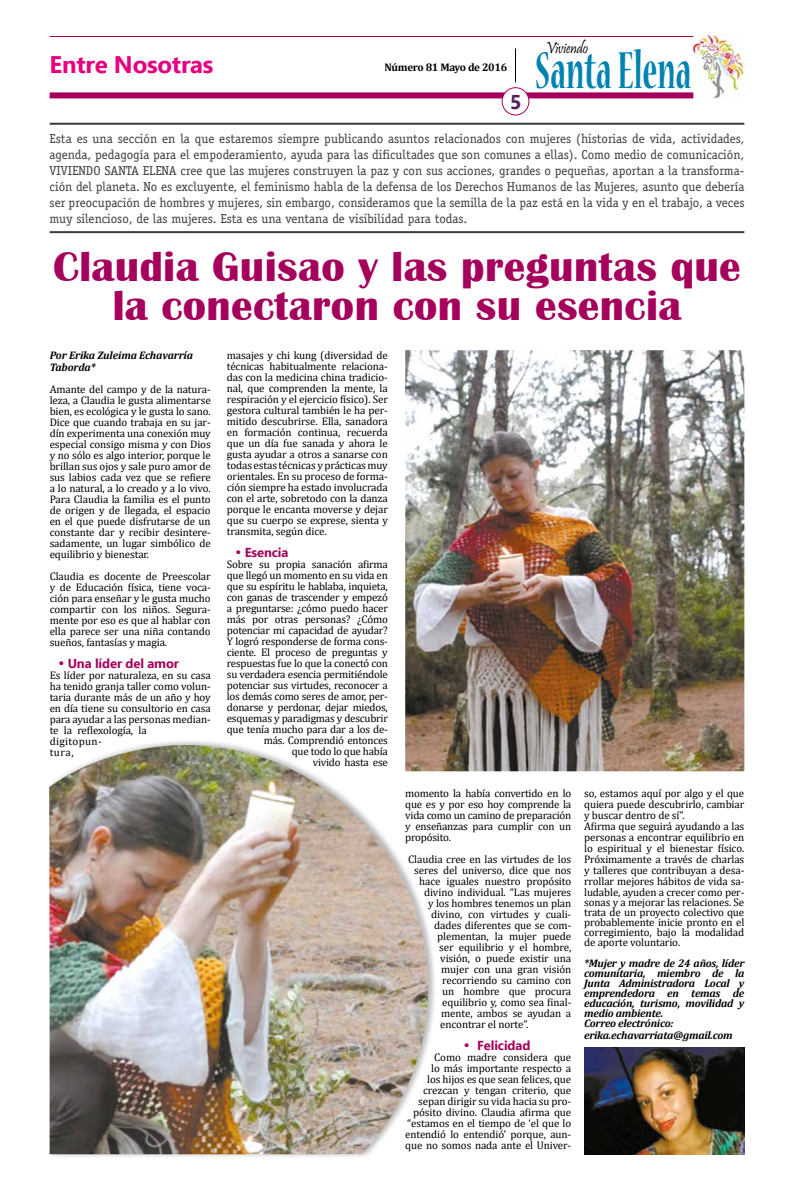
<style>
.page{position:relative;width:794px;height:1191px;background:#fff}
.page>*{position:absolute;margin:0;border:0;box-sizing:border-box;transform-origin:0 0}
.t1{font:700 condensed 57.9px "Nueva Std";color:#0083b0;scale:.67 1}
.t2{font:700 43px/39px "Britannic";letter-spacing:.01em;color:#a5005b;text-align:center}
.t3{font:700 24px "Ebrima";letter-spacing:-.01em;color:#e6007d}
.t4{font:700 20px "Ebrima";color:#50245c}
.t5{font:16.7px "Pristina";color:#000;scale:.9 1}
.t6{font:13px/16px "Officina Serif Std";color:#3c3c3b;text-align:justify}
.t7{font:700 13px "Ebrima";letter-spacing:-.01em;color:#a5005b}
.t8{font:11px/11px "Cambria";letter-spacing:-.01em;color:#000;text-align:justify}
.t9{font:italic 700 11px/10px "Cambria";letter-spacing:-.02em;color:#000}
.t10{font:700 11px "Cambria";letter-spacing:-.025em;color:#000}
</style>
<div class="page">
<img style="left:691px;top:34px;width:53px;height:65px">
<div style="left:50px;top:92px;width:643px;height:6px;background:#a5005b"></div>
<hr style="left:515px;top:48px;width:1px;height:34px;background:#000">
<hr style="left:50px;top:36px;width:643px;height:1px;background:#a5005b">
<div style="left:502px;top:88px;width:27px;height:27px;background:#fff;border-radius:50%"></div>
<div style="left:501px;top:87px;width:28px;height:28px;border:1px solid #a5005b;border-radius:50%"></div>
<hr style="left:50px;top:123px;width:694px;height:2px;background:#3c3c3b">
<hr style="left:50px;top:231px;width:694px;height:2px;background:#3c3c3b">
<img style="left:405px;top:350px;width:339px;height:421px">
<img style="left:584px;top:1047px;width:160px;height:108px">
<div style="left:47px;top:738px;width:390px;height:421px;background:#000;opacity:.28"></div>
<img style="left:49px;top:745px;width:379px;height:409px">
<h3 class="t3" style="left:50px;top:47px;width:165px">Entre Nosotras</h3>
<p class="t10" style="left:384px;top:59px;width:124px">Número 81 Mayo de 2016</p>
<h3 class="t4" style="left:510px;top:87px;width:13px">5</h3>
<h3 class="t5" style="left:545px;top:39px;width:49px">Viviendo</h3>
<h1 class="t1" style="left:535px;top:44px;width:235px">Santa Elena</h1>
<p class="t6" style="left:50px;top:130px;width:696px">Esta es una sección en la que estaremos siempre publicando asuntos relacionados con mujeres (historias de vida, actividades, agenda, pedagogía para el empoderamiento, ayuda para las dificultades que son comunes a ellas). Como medio de comunicación, VIVIENDO SANTA ELENA cree que las mujeres construyen la paz y con sus acciones, grandes o pequeñas, aportan a la transforma&shy;ción del planeta. No es excluyente, el feminismo habla de la defensa de los Derechos Humanos de las Mujeres, asunto que debería ser preocupación de hombres y mujeres, sin embargo, consideramos que la semilla de la paz está en la vida y en el trabajo, a veces muy silencioso, de las mujeres. Esta es una ventana de visibilidad para todas.</p>
<h2 class="t2" style="left:53px;top:247px;width:689px">Claudia Guisao y las preguntas que la conectaron con su esencia</h2>
<p class="t8" style="left:227px;top:349px;width:163px">masajes y chi kung (diversidad de técnicas habitualmente relaciona&shy;das con la medicina china tradicio&shy;nal, que comprenden la mente, la respiración y el ejercicio físico). Ser gestora cultural también le ha per&shy;mitido descubrirse. Ella, sanadora en formación continua, recuerda que un día fue sanada y ahora le gusta ayudar a otros a sanarse con todas estas técnicas y prácticas muy orientales. En su proceso de forma&shy;ción siempre ha estado involucrada con el arte, sobretodo con la danza porque le encanta moverse y dejar que su cuerpo se exprese, sienta y transmita, según dice.</p>
<p class="t7" style="left:236px;top:542px;width:54px">ꔷ Esencia</p>
<p class="t8" style="left:227px;top:558px;width:163px;text-align:right">Sobre su propia sanación afirma que llegó un momento en su vida en que su espíritu le hablaba, inquieta, con ganas de trascender y empezó a preguntarse: ¿cómo puedo hacer más por otras personas? ¿Cómo potenciar mi capacidad de ayudar?<br>Y logró responderse de forma cons&shy;ciente. El proceso de preguntas y respuestas fue lo que la conectó con su verdadera esencia permitiéndole potenciar sus virtudes, reconocer a los demás como seres de amor, per&shy;donarse y perdonar, dejar miedos, esquemas y paradigmas y descubrir que tenía mucho para dar a los de&shy;más. Comprendió entonces<br>que todo lo que había<br>vivido hasta ese</p>
<p class="t9" style="left:50px;top:349px;width:145px;line-height:12px">Por Erika Zuleima Echavarría<br>Taborda*</p>
<p class="t8" style="left:50px;top:383px;width:163px">Amante del campo y de la natura&shy;leza, a Claudia le gusta alimentarse bien, es ecológica y le gusta lo sano.<br>Dice que cuando trabaja en su jar&shy;dín experimenta una conexión muy especial consigo misma y con Dios y no sólo es algo interior, porque le brillan sus ojos y sale puro amor de sus labios cada vez que se refiere a lo natural, a lo creado y a lo vivo.<br>Para Claudia la familia es el punto de origen y de llegada, el espacio en el que puede disfrutarse de un constante dar y recibir desintere&shy;sadamente, un lugar simbólico de equilibrio y bienestar.</p>
<p class="t8" style="left:50px;top:570px;width:163px">Claudia es docente de Preescolar y de Educación física, tiene voca&shy;ción para enseñar y le gusta mucho compartir con los niños. Segura&shy;mente por eso es que al hablar con ella parece ser una niña contando sueños, fantasías y magia.</p>
<p class="t7" style="left:59px;top:653px;width:122px">ꔷ Una líder del amor</p>
<p class="t8" style="left:50px;top:669px;width:162px;text-align:left">Es líder por naturaleza, en su casa ha tenido granja taller como volun&shy;taria durante más de un año y hoy en día tiene su consultorio en casa para ayudar a las personas median&shy;te la reflexología, la<br>digitopun-<br>tura,</p>
<p class="t8" style="left:405px;top:787px;width:168px">momento la había convertido en lo que es y por eso hoy comprende la vida como un camino de preparación y enseñanzas para cumplir con un propósito.</p>
<p class="t8" style="left:408px;top:853px;width:164px">Claudia cree en las virtudes de los</p>
<p class="t8" style="left:414px;top:864px;width:159px">seres del universo, dice que nos</p>
<p class="t8" style="left:419px;top:875px;width:154px">hace iguales nuestro propósito</p>
<p class="t8" style="left:424px;top:886px;width:149px">divino individual. “Las mujeres</p>
<p class="t8" style="left:428px;top:897px;width:144px">y los hombres tenemos un plan</p>
<p class="t8" style="left:431px;top:908px;width:142px">divino, con virtudes y cuali-</p>
<p class="t8" style="left:434px;top:919px;width:139px">dades diferentes que se com-</p>
<p class="t8" style="left:437px;top:930px;width:135px">plementan, la mujer puede</p>
<p class="t8" style="left:439px;top:941px;width:133px">ser equilibrio y el hombre,</p>
<p class="t8" style="left:440px;top:952px;width:133px">visión, o puede existir una</p>
<p class="t8" style="left:441px;top:963px;width:132px">mujer con una gran visión</p>
<p class="t8" style="left:442px;top:974px;width:131px">recorriendo su camino con</p>
<p class="t8" style="left:442px;top:985px;width:130px">un hombre que procura</p>
<p class="t8" style="left:442px;top:996px;width:131px">equilibrio y, como sea final-</p>
<p class="t8" style="left:441px;top:1007px;width:132px">mente, ambos se ayudan a</p>
<p class="t8" style="left:440px;top:1018px;width:90px">encontrar el norte”.</p>
<p class="t7" style="left:464px;top:1035px;width:68px">ꔷ Felicidad</p>
<p class="t8" style="left:405px;top:1051px;width:168px;text-align:right">Como madre considera que<br>lo más importante respecto a<br>los hijos es que sean felices, que crezcan y tengan criterio, que sepan dirigir su vida hacia su pro&shy;pósito divino. Claudia afirma que “estamos en el tiempo de ‘el que lo entendió lo entendió’ porque, aun&shy;que no somos nada ante el Univer-</p>
<p class="t8" style="left:584px;top:787px;width:162px;text-align:left">so, estamos aquí por algo y el que quiera puede descubrirlo, cambiar y buscar dentro de sí”.<br>Afirma que seguirá ayudando a las personas a encontrar equilibrio en lo espiritual y el bienestar físico.<br>Próximamente a través de charlas y talleres que contribuyan a desa&shy;rrollar mejores hábitos de vida sa&shy;ludable, ayuden a crecer como per-</p>
<p class="t8" style="left:584px;top:897px;width:162px;line-height:10px">sonas y a mejorar las relaciones. Se trata de un proyecto colectivo que probablemente inicie pronto en el corregimiento, bajo la modalidad de aporte voluntario.</p>
<p class="t9" style="left:584px;top:957px;width:162px">*Mujer y madre de 24 años, líder comunitaria, miembro de la<br>Junta Administradora Local y emprendedora en temas de educación, turismo, movilidad y medio ambiente.<br>Correo electrónico:</p>
<p class="t9" style="left:584px;top:1029px;width:150px">erika.echavarriata@gmail.com</p>
</div>
